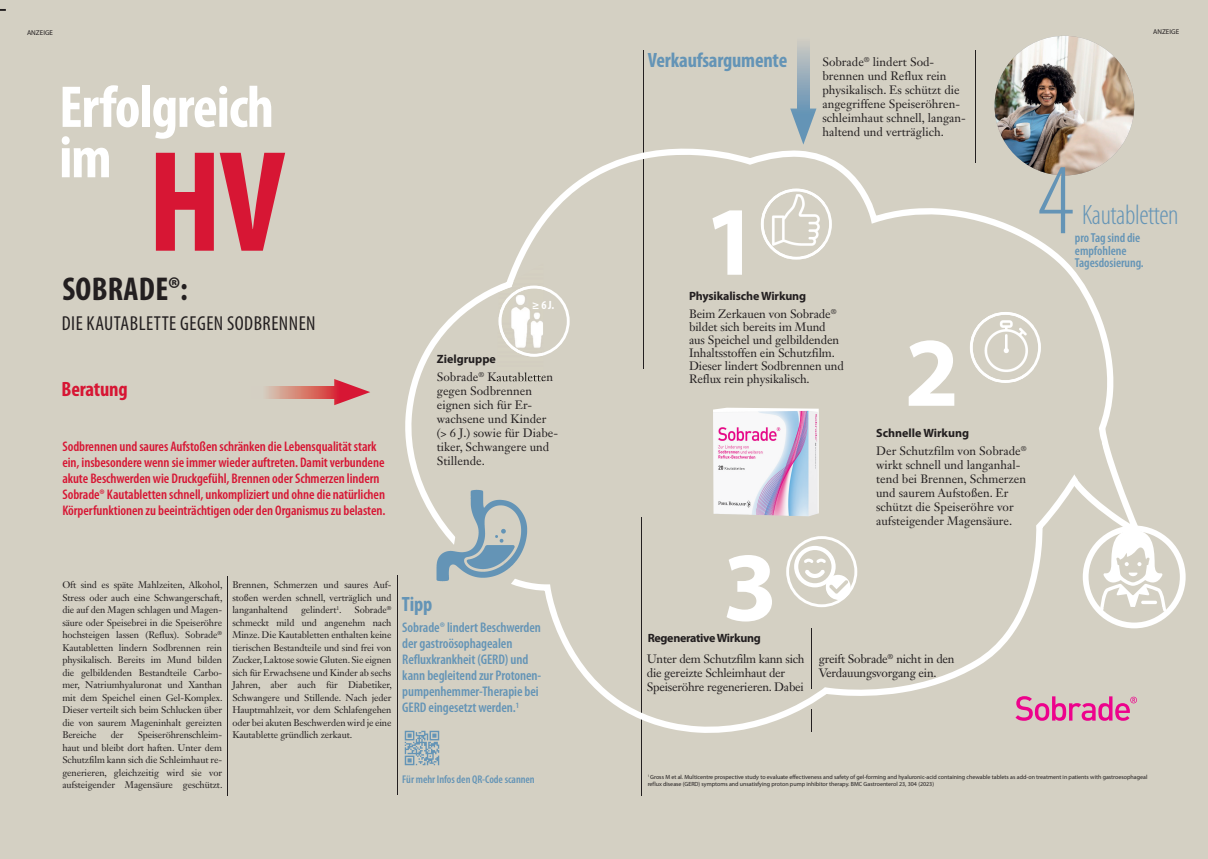
<style>
.page{position:relative;width:1208px;height:859px;background:#d4d0c3}
.page>*{position:absolute;margin:0;border:0;box-sizing:border-box;transform-origin:0 0}
.t1{font:700 condensed 145.3px "Myriad Pro";color:#d71634}
.t2{font:300 condensed 101.5px "Myriad Pro";color:#6494b6}
.t3{font:700 99px "Myriad Pro";color:#fff}
.t4{font:700 condensed 59.5px/50.4px "Myriad Pro";letter-spacing:-.02em;color:#fff}
.t5{font:700 condensed 33.1px "Myriad Pro";letter-spacing:.01em;color:#231f20}
.t6{font:29.9px "Myriad Pro";color:#231f20}
.t7{font:300 condensed 28.1px "Myriad Pro";letter-spacing:-.015em;color:#6494b6}
.t8{font:700 condensed 20.8px "Myriad Pro";letter-spacing:-.01em;color:#6494b6}
.t9{font:700 condensed 20.8px "Myriad Pro";letter-spacing:-.01em;color:#d71634}
.t10{font:condensed 20.3px "Myriad Pro";letter-spacing:.025em;color:#231f20}
.t11{font:600 condensed 14px/16px "Myriad Pro";letter-spacing:-.005em;color:#6494b6}
.t12{font:600 condensed 13.9px/15.9px "Myriad Pro";letter-spacing:-.005em;color:#d71634}
.t13{font:600 condensed 13px/12.6px "Myriad Pro";letter-spacing:-.005em;color:#6494b6}
.t14{font:12px/14px "Janson Text LT Std";color:#231f20}
.t15{font:12px/14px "Janson Text LT Std";letter-spacing:-.02em;color:#231f20}
.t16{font:700 12px "Myriad Pro";letter-spacing:-.01em;color:#231f20}
.t17{font:700 condensed 12px "Myriad Pro";color:#fff}
.t18{font:600 condensed 11.2px "Myriad Pro";letter-spacing:-.005em;color:#6494b6}
.t19{font:9.5px/12.5px "Janson Text LT Std";letter-spacing:-.01em;color:#231f20;text-align:justify}
.t20{font:7px "Myriad Pro";letter-spacing:.005em;color:#231f20}
.t21{font:6px/7px "Myriad Pro";color:#231f20}
.s1{font-stretch:normal}
</style>
<div class="page">
<hr style="left:643px;top:50px;width:1px;height:319px;background:#231f20">
<hr style="left:641px;top:517px;width:1px;height:278px;background:#231f20">
<svg style="left:405px;top:148px;width:709px;height:585px"></svg>
<svg style="left:786px;top:536px;width:71px;height:71px"></svg>
<hr style="left:227px;top:576px;width:1px;height:219px;background:#231f20">
<hr style="left:397px;top:575px;width:1px;height:220px;background:#231f20">
<hr style="left:975px;top:50px;width:1px;height:113px;background:#231f20">
<svg style="left:811px;top:709px;width:1px;height:22px"></svg>
<hr style="left:811px;top:628px;width:1px;height:61px;background:#231f20">
<svg style="left:267px;top:386px;width:67px;height:12px"></svg>
<svg style="left:334px;top:379px;width:36px;height:26px"></svg>
<svg style="left:1070px;top:424px;width:115px;height:204px"></svg>
<svg style="left:797px;top:44px;width:12px;height:65px"></svg>
<svg style="left:790px;top:109px;width:26px;height:36px"></svg>
<svg style="left:543px;top:286px;width:26px;height:71px"></svg>
<img style="left:496px;top:263px;width:47px;height:109px">
<img style="left:499px;top:281px;width:15px;height:5px">
<img style="left:496px;top:372px;width:47px;height:13px">
<img style="left:498px;top:286px;width:45px;height:71px">
<svg style="left:761px;top:189px;width:71px;height:71px"></svg>
<img style="left:759px;top:166px;width:65px;height:92px">
<img style="left:761px;top:189px;width:63px;height:69px">
<svg style="left:970px;top:312px;width:71px;height:71px"></svg>
<img style="left:968px;top:290px;width:65px;height:92px">
<img style="left:970px;top:312px;width:63px;height:70px">
<img style="left:994px;top:36px;width:140px;height:139px;border-radius:70px">
<img style="left:404px;top:728px;width:36px;height:38px">
<svg style="left:1015px;top:696px;width:122px;height:25px"></svg>
<img style="left:712px;top:408px;width:106px;height:108px">
<img style="left:405px;top:445px;width:140px;height:180px">
<h3 class="t6" style="left:-3px;top:-8px;width:11px">-</h3>
<p class="t20" style="left:27px;top:29px;width:28px">ANZEIGE</p>
<p class="t20" style="left:1153px;top:28px;width:28px">ANZEIGE</p>
<h3 class="t8" style="left:648px;top:48px;width:141px">Verkaufsargumente</h3>
<p class="t14" style="left:822px;top:55px;width:145px">Sobrade<sup>®</sup> lindert Sod&shy;brennen und Reflux rein physikalisch. Es schützt die angegriffene Speiseröhren&shy;schleimhaut schnell, langan&shy;haltend und verträglich.</p>
<h3 class="t4" style="left:59px;top:83px;width:216px">Erfolgreich im</h3>
<h1 class="t1" style="left:147px;top:122px;width:139px">HV</h1>
<h2 class="t2" style="left:1037px;top:146px;width:38px">4</h2>
<h3 class="t7" style="left:1082px;top:200px;width:98px">Kautabletten</h3>
<h3 class="t13" style="left:1075px;top:232px;width:70px">pro Tag sind die empfohlene<br>Tagesdosierung.</h3>
<h3 class="t3" style="left:704px;top:186px;width:56px">1</h3>
<h3 class="t5" style="left:62px;top:271px;width:127px">SOBRADE®:</h3>
<h3 class="t10" style="left:62px;top:313px;width:255px">DIE KAUTABLETTE GEGEN SODBRENNEN</h3>
<h3 class="t9" style="left:62px;top:378px;width:67px">Beratung</h3>
<p class="t12" style="left:62px;top:439px;width:325px">Sodbrennen und saures Aufstoßen schränken die Lebensqualität stark ein, insbesondere wenn sie immer wieder auftreten. Damit verbundene akute Beschwerden wie Druckgefühl, Brennen oder Schmerzen lindern Sobrade® Kautabletten schnell, unkompliziert und ohne die natürlichen Körperfunktionen zu beeinträchtigen oder den Organismus zu belasten.</p>
<p class="t17" style="left:532px;top:298px;width:23px"><span class="s1">≥</span>6 J.</p>
<p class="t16" style="left:437px;top:353px;width:61px">Zielgruppe</p>
<p class="t14" style="left:437px;top:370px;width:123px">Sobrade<sup>®</sup> Kautabletten gegen Sodbrennen eignen sich für Er&shy;wachsene und Kinder (&gt; 6 J.) sowie für Diabe&shy;tiker, Schwangere und<br>Stillende.</p>
<p class="t19" style="left:62px;top:578px;width:162px">Oft sind es späte Mahlzeiten, Alkohol, Stress oder auch eine Schwangerschaft, die auf den Magen schlagen und Magen&shy;säure oder Speisebrei in die Speiseröhre hochsteigen lassen (Reflux). Sobrade<sup>® </sup>Kautabletten lindern Sodbrennen rein physikalisch. Bereits im Mund bilden die gelbildenden Bestandteile Carbo&shy;mer, Natriumhyaluronat und Xanthan mit dem Speichel einen Gel-Komplex.<br>Dieser verteilt sich beim Schlucken über die von saurem Mageninhalt gereizten Bereiche</p>
<p class="t19" style="left:62px;top:728px;width:162px;text-indent:75px">Speiseröhrenschleim&shy;haut und bleibt dort haften. Unter dem Schutzfilm kann sich die Schleimhaut re&shy;generieren, gleichzeitig wird sie vor aufsteigender Magensäure geschützt.</p>
<p class="t19" style="left:111px;top:728px;width:14px">der</p>
<p class="t19" style="left:232px;top:578px;width:161px">Brennen, Schmerzen und saures Auf&shy;stoßen werden schnell, verträglich und langanhaltend</p>
<p class="t19" style="left:232px;top:603px;width:161px;text-indent:122px">Sobrade<sup>® </sup>schmeckt mild und angenehm nach Minze. Die Kautabletten enthalten keine tierischen Bestandteile und sind frei von Zucker, Laktose sowie Gluten. Sie eignen sich für Erwachsene und Kinder ab sechs Jahren, aber auch für Diabetiker, Schwangere und Stillende. Nach jeder Hauptmahlzeit, vor dem Schlafengehen oder bei akuten Beschwerden wird je eine Kautablette gründlich zerkaut.</p>
<p class="t19" style="left:301px;top:603px;width:42px">gelindert<sup>1</sup>.</p>
<h3 class="t8" style="left:402px;top:592px;width:32px">Tipp</h3>
<h3 class="t11" style="left:402px;top:620px;width:141px">Sobrade® lindert Beschwerden der gastroösophagealen<br>Refluxkrankheit (GERD) und kann begleitend zur Protonen&shy;pumpenhemmer-Therapie bei<br>GERD eingesetzt werden.<sup>1</sup></h3>
<p class="t18" style="left:402px;top:773px;width:134px">Für mehr Infos den QR-Code scannen</p>
<p class="t16" style="left:689px;top:289px;width:119px">Physikalische Wirkung</p>
<p class="t14" style="left:689px;top:307px;width:156px;line-height:13px">Beim Zerkauen von Sobrade<sup>® </sup>bildet sich bereits im Mund aus Speichel und gelbildenden<br>Inhaltsstoffen ein Schutzfilm.<br>Dieser lindert Sodbrennen und<br>Reflux rein physikalisch.</p>
<h3 class="t3" style="left:723px;top:532px;width:56px">3</h3>
<p class="t16" style="left:647px;top:632px;width:115px">Regenerative Wirkung</p>
<h3 class="t3" style="left:904px;top:317px;width:56px">2</h3>
<p class="t16" style="left:876px;top:426px;width:95px">Schnelle Wirkung</p>
<p class="t14" style="left:876px;top:444px;width:152px">Der Schutzfilm von Sobrade<sup>® </sup>wirkt schnell und langanhal&shy;tend bei Brennen, Schmerzen und saurem Aufstoßen. Er schützt die Speiseröhre vor aufsteigender Magensäure.</p>
<p class="t15" style="left:647px;top:652px;width:159px">Unter dem Schutzfilm kann sich die gereizte Schleimhaut der<br>Speiseröhre regenerieren. Dabei</p>
<p class="t15" style="left:818px;top:651px;width:137px">greift Sobrade<sup>®</sup> nicht in den<br>Verdauungsvorgang ein.</p>
<p class="t21" style="left:647px;top:773px;width:501px"><sup>1</sup> Gross M et al. Multicentre prospective study to evaluate effectiveness and safety of gel-forming and hyaluronic-acid containing chewable tablets as add-on treatment in patients with gastroesophageal reflux disease (GERD) symptoms and unsatisfying proton pump inhibitor therapy. BMC Gastroenterol 23, 304 (2023)</p>
</div>
